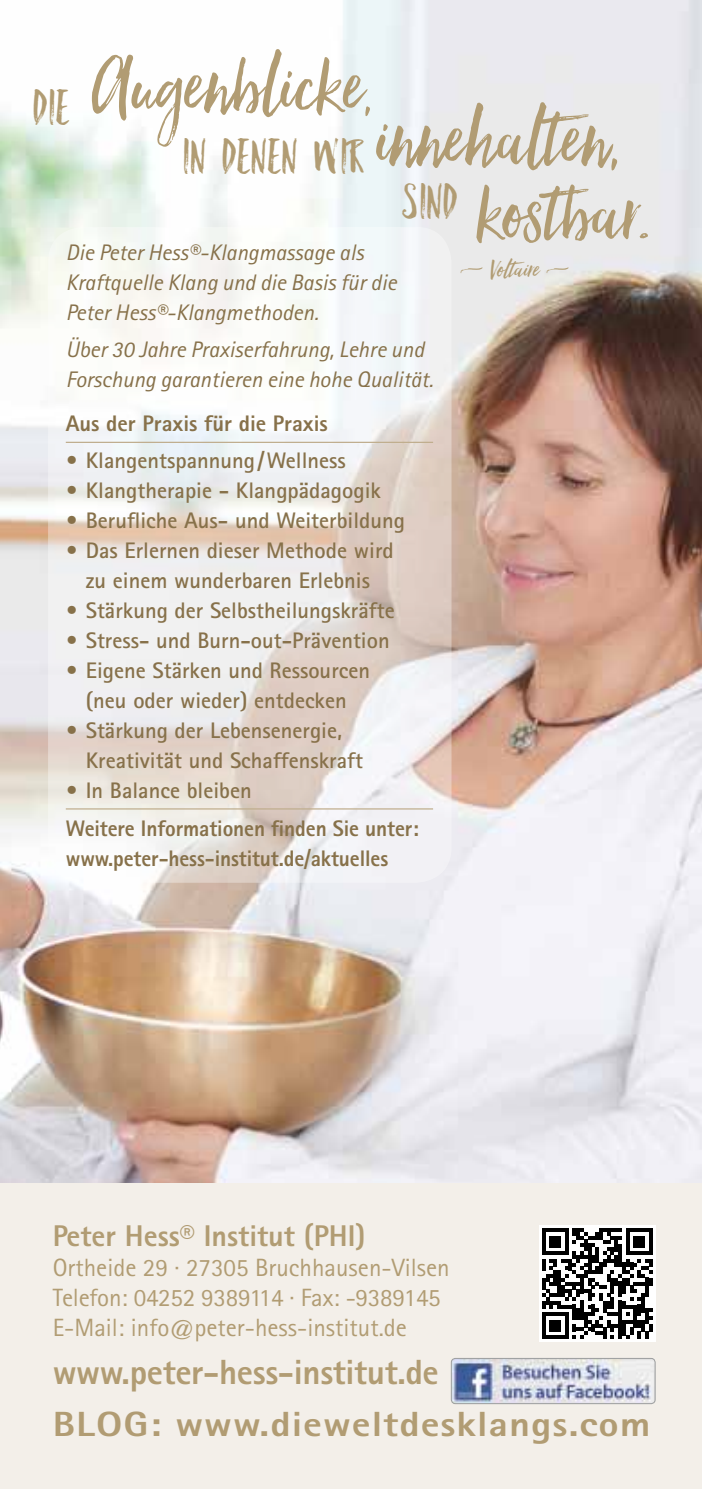
<style>
.page{position:relative;width:702px;height:1489px;background:#fff}
.page>*{position:absolute;margin:0;border:0;box-sizing:border-box;transform-origin:0 0}
.t1{font:100px "Hello Beautiful";color:#b19c73}
.t2{font:45px "Hello Beautiful Marker";color:#b19c73}
.t3{font:800 35px/52px "Rotis Sans Serif Std";letter-spacing:.025em;color:#b19c73}
.t4{font:800 30px "Rotis Sans Serif Std";color:#b19c73}
.t5{font:italic 30px "Hello Beautiful";color:#b19c73}
.t6{font:25px/30px "Rotis Sans Serif Std";color:#b19c73}
.t7{font:700 22.5px/30px "Rotis Sans Serif Std";color:#87714a;text-align:center}
.t8{font:italic 22.5px/30px "Rotis Sans Serif Std";color:#87714a}
.t9{font:800 22.5px/30px "Rotis Sans Serif Std";letter-spacing:-.005em;color:#87714a;scale:.95 1}
.t10{font:800 22.5px "Rotis Sans Serif Std";letter-spacing:-.005em;color:#87714a}
.s1{font-size:80px}
</style>
<div class="page">
<img style="left:0;top:0;width:702px;height:1183px">
<div style="left:0;top:1183px;width:702px;height:305px;background:#f3efe9"></div>
<img style="left:451px;top:1359px;width:204px;height:44px">
<div style="left:451px;top:1357px;width:204px;height:46px;border:1px solid #9c9e9f;border-radius:4px"></div>
<div style="left:539px;top:1224px;width:116px;height:117px;background:#fff"></div>
<svg style="left:542px;top:1228px;width:110px;height:110px"></svg>
<svg style="left:48px;top:227px;width:403px;height:655px"></svg>
<hr style="left:66px;top:441px;width:367px;height:2px;background:#c0ae8e">
<hr style="left:66px;top:808px;width:367px;height:1px;background:#c0ae8e">
<h2 class="t2" style="left:34px;top:79px;width:13px">DIE</h2>
<h1 class="t1" style="left:90px;top:29px;width:284px">Augenblicke<span class="s1">,</span></h1>
<h1 class="t1" style="left:375px;top:82px;width:247px">innehalten,</h1>
<h2 class="t2" style="left:182px;top:129px;width:71px">IN DENEN</h2>
<h2 class="t2" style="left:314px;top:129px;width:18px">WIR</h2>
<h2 class="t2" style="left:402px;top:173px;width:58px">SIND</h2>
<h1 class="t1" style="left:478px;top:156px;width:174px">kostbar.</h1>
<h3 class="t5" style="left:461px;top:252px;width:108px"><sup>c</sup> Voltaire <sup>c</sup></h3>
<p class="t8" style="left:66px;top:237px;width:332px">Die Peter Hess®-Klangmassage als<br>Kraftquelle Klang und die Basis für die<br>Peter Hess®-Klangmethoden.</p>
<p class="t8" style="left:66px;top:334px;width:369px">Über 30 Jahre Praxiserfahrung, Lehre und<br>Forschung garantieren eine hohe Qualität.</p>
<p class="t10" style="left:66px;top:409px;width:263px">Aus der Praxis für die Praxis</p>
<p class="t7" style="left:66px;top:445px;width:281px">• Klangentspannung/Wellness</p>
<p class="t7" style="left:66px;top:475px;width:316px">• Klangtherapie - Klangpädagogik</p>
<p class="t7" style="left:66px;top:505px;width:341px">• Berufliche Aus- und Weiterbildung</p>
<p class="t7" style="left:66px;top:535px;width:329px">• Das Erlernen dieser Methode wird zu einem wunderbaren Erlebnis</p>
<p class="t7" style="left:66px;top:595px;width:330px">• Stärkung der Selbstheilungskräfte</p>
<p class="t7" style="left:66px;top:625px;width:325px">• Stress- und Burn-out-Prävention</p>
<p class="t7" style="left:66px;top:655px;width:306px">• Eigene Stärken und Ressourcen (neu oder wieder) entdecken</p>
<p class="t7" style="left:86px;top:715px;width:279px;text-align:left;text-indent:-20px">• Stärkung der Lebensenergie,<br>Kreativität und Schaffenskraft</p>
<p class="t7" style="left:66px;top:775px;width:187px">• In Balance bleiben</p>
<p class="t9" style="left:66px;top:812px;width:373px">Weitere Informationen finden Sie unter: www.peter-hess-institut.de/aktuelles</p>
<h3 class="t4" style="left:53px;top:1216px;width:314px">Peter Hess® Institut (PHI)</h3>
<p class="t6" style="left:53px;top:1251px;width:398px">Ortheide 29 · 27305 Bruchhausen-Vilsen<br>Telefon: 04252 9389114 · Fax: -9389145<br>E-Mail: info@peter-hess-institut.de</p>
<h3 class="t3" style="left:53px;top:1345px;width:599px">www.peter-hess-institut.de<br>BLOG: www.dieweltdesklangs.com</h3>
</div>
